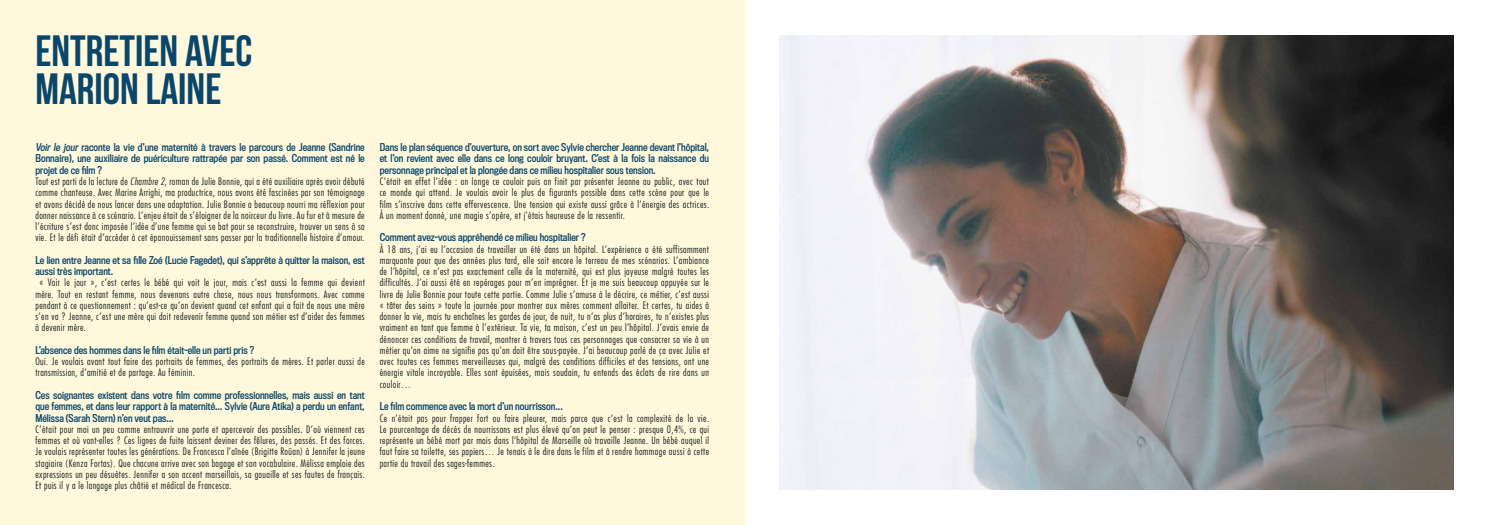
<style>
.page{position:relative;width:1489px;height:525px;background:#fff}
.page>*{position:absolute;margin:0;border:0;box-sizing:border-box;transform-origin:0 0}
.t1{font:700 43.75px "Bebas Neue";color:#0a4669}
.t2{font:300 condensed 10px/11.2px "Futura";letter-spacing:.04em;color:#192020;text-align:justify}
.t3{font:10px/11.2px "Titling Gothic FB Cond Standard";color:#0a4669;text-align:justify}
.s1{font-style:italic}
</style>
<div class="page">
<div style="left:0;top:0;width:744px;height:524px;background:#fff8dc"></div>
<img style="left:780px;top:35px;width:673px;height:454px">
<p class="t1" style="left:35px;top:27px;width:218px">ENTRETIEN AVEC</p>
<p class="t1" style="left:35px;top:65px;width:187px">MARION LAINE</p>
<p class="t3" style="left:35px;top:142px;width:331px"><span class="s1">Voir le jour</span> raconte la vie d’une maternité à travers le parcours de Jeanne (Sandrine Bonnaire), une auxiliaire de puériculture rattrapée par son passé. Comment est né le projet de ce film ?</p>
<p class="t2" style="left:35px;top:175px;width:331px">Tout est parti de la lecture de <span class="s1">Chambre 2</span>, roman de Julie Bonnie, qui a été auxiliaire après avoir débuté comme chanteuse. Avec Marine Arrighi, ma productrice, nous avons été fascinées par son témoignage et avons décidé de nous lancer dans une adaptation. Julie Bonnie a beaucoup nourri ma réflexion pour donner naissance à ce scénario. L’enjeu était de s’éloigner de la noirceur du livre. Au fur et à mesure de l’écriture s’est donc imposée l’idée d’une femme qui se bat pour se reconstruire, trouver un sens à sa vie. Et le défi était d’accéder à cet épanouissement sans passer par la traditionnelle histoire d’amour.</p>
<p class="t3" style="left:35px;top:254px;width:331px">Le lien entre Jeanne et sa fille Zoé (Lucie Fagedet), qui s’apprête à quitter la maison, est aussi très important.</p>
<p class="t2" style="left:35px;top:277px;width:331px;text-indent:4px">« Voir le jour », c’est certes le bébé qui voit le jour, mais c’est aussi la femme qui devient mère. Tout en restant femme, nous devenons autre chose, nous nous transformons. Avec comme pendant à ce questionnement : qu’est-ce qu’on devient quand cet enfant qui a fait de nous une mère s’en va ? Jeanne, c’est une mère qui doit redevenir femme quand son métier est d’aider des femmes à devenir mère.</p>
<p class="t3" style="left:35px;top:344px;width:220px">L’absence des hommes dans le film était-elle un parti pris ?</p>
<p class="t2" style="left:35px;top:355px;width:331px">Oui. Je voulais avant tout faire des portraits de femmes, des portraits de mères. Et parler aussi de transmission, d’amitié et de partage. Au féminin.</p>
<p class="t3" style="left:35px;top:389px;width:331px">Ces soignantes existent dans votre film comme professionnelles, mais aussi en tant que femmes, et dans leur rapport à la maternité… Sylvie (Aure Atika) a perdu un enfant, Mélissa (Sarah Stern) n’en veut pas…</p>
<p class="t2" style="left:35px;top:423px;width:331px">C’était pour moi un peu comme entrouvrir une porte et apercevoir des possibles. D’où viennent ces femmes et où vont-elles ? Ces lignes de fuite laissent deviner des fêlures, des passés. Et des forces.<br>Je voulais représenter toutes les générations. De Francesca l’aînée (Brigitte Roüan) à Jennifer la jeune stagiaire (Kenza Fortas). Que chacune arrive avec son bagage et son vocabulaire. Mélissa emploie des expressions un peu désuètes. Jennifer a son accent marseillais, sa gouaille et ses fautes de français.<br>Et puis il y a le langage plus châtié et médical de Francesca.</p>
<p class="t3" style="left:380px;top:142px;width:331px">Dans le plan séquence d’ouverture, on sort avec Sylvie chercher Jeanne devant l’hôpital, et l’on revient avec elle dans ce long couloir bruyant. C’est à la fois la naissance du personnage principal et la plongée dans ce milieu hospitalier sous tension.</p>
<p class="t2" style="left:380px;top:175px;width:331px">C’était en effet l’idée : on longe ce couloir puis on finit par présenter Jeanne au public, avec tout ce monde qui attend. Je voulais avoir le plus de figurants possible dans cette scène pour que le film s’inscrive dans cette effervescence. Une tension qui existe aussi grâce à l’énergie des actrices.<br>À un moment donné, une magie s’opère, et j’étais heureuse de la ressentir.</p>
<p class="t3" style="left:380px;top:232px;width:207px">Comment avez-vous appréhendé ce milieu hospitalier ?</p>
<p class="t2" style="left:380px;top:243px;width:331px">À 18 ans, j’ai eu l’occasion de travailler un été dans un hôpital. L’expérience a été suffisamment marquante pour que des années plus tard, elle soit encore le terreau de mes scénarios. L’ambiance de l’hôpital, ce n’est pas exactement celle de la maternité, qui est plus joyeuse malgré toutes les difficultés. J’ai aussi été en repérages pour m’en imprégner. Et je me suis beaucoup appuyée sur le livre de Julie Bonnie pour toute cette partie. Comme Julie s’amuse à le décrire, ce métier, c’est aussi « tâter des seins » toute la journée pour montrer aux mères comment allaiter. Et certes, tu aides à donner la vie, mais tu enchaînes les gardes de jour, de nuit, tu n’as plus d’horaires, tu n’existes plus vraiment en tant que femme à l’extérieur. Ta vie, ta maison, c’est un peu l’hôpital. J’avais envie de dénoncer ces conditions de travail, montrer à travers tous ces personnages que consacrer sa vie à un métier qu’on aime ne signifie pas qu’on doit être sous-payée. J’ai beaucoup parlé de ça avec Julie et avec toutes ces femmes merveilleuses qui, malgré des conditions difficiles et des tensions, ont une énergie vitale incroyable. Elles sont épuisées, mais soudain, tu entends des éclats de rire dans un couloir…</p>
<p class="t3" style="left:380px;top:401px;width:184px">Le film commence avec la mort d’un nourrisson...</p>
<p class="t2" style="left:380px;top:412px;width:331px">Ce n’était pas pour frapper fort ou faire pleurer, mais parce que c’est la complexité de la vie.<br>Le pourcentage de décès de nourrissons est plus élevé qu’on peut le penser : presque 0,4%, ce qui représente un bébé mort par mois dans l’hôpital de Marseille où travaille Jeanne. Un bébé auquel il faut faire sa toilette, ses papiers… Je tenais à le dire dans le film et à rendre hommage aussi à cette partie du travail des sages-femmes.</p>
</div>
